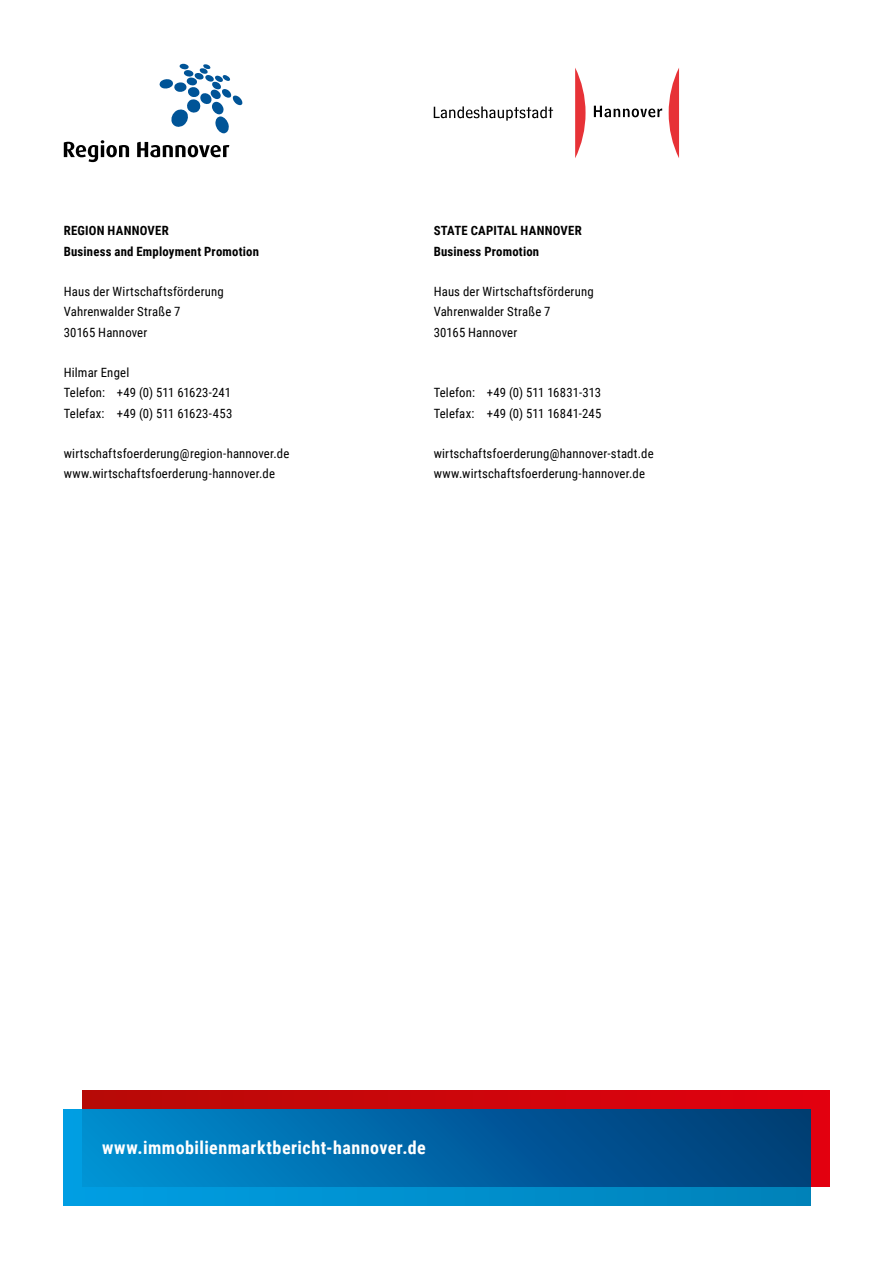
<style>
.page{position:relative;width:893px;height:1263px;background:#fff}
.page>*{position:absolute;margin:0;border:0;box-sizing:border-box;transform-origin:0 0}
.t1{font:700 18px "Roboto Condensed";letter-spacing:.025em;color:#fff}
.t2{font:12.75px/20.2px "Roboto Condensed";letter-spacing:.015em;color:#000}
.t3{font:700 12.75px/20.2px "Roboto Condensed";letter-spacing:.015em;color:#000}
</style>
<div class="page">
<svg style="left:669px;top:68px;width:10px;height:90px"></svg>
<svg style="left:575px;top:68px;width:10px;height:90px"></svg>
<svg style="left:594px;top:106px;width:68px;height:11px"></svg>
<svg style="left:434px;top:106px;width:119px;height:15px"></svg>
<svg style="left:64px;top:140px;width:65px;height:22px"></svg>
<svg style="left:137px;top:142px;width:92px;height:15px"></svg>
<svg style="left:159px;top:64px;width:84px;height:69px"></svg>
<svg style="left:83px;top:1091px;width:746px;height:95px;background:#c40912"></svg>
<svg style="left:64px;top:1110px;width:746px;height:95px;background:#008fce"></svg>
<div style="left:83px;top:1110px;width:727px;height:76px;background:linear-gradient(to right,#008ed2,#003975)"></div>
<p class="t3" style="left:64px;top:220px;width:197px">REGION HANNOVER<br>Business and Employment Promotion</p>
<p class="t2" style="left:64px;top:281px;width:162px">Haus der Wirtschaftsförderung<br>Vahrenwalder Straße 7<br>30165 Hannover</p>
<p class="t2" style="left:64px;top:362px;width:170px">Hilmar Engel<br>Telefon: +49 (0) 511 61623-241<br>Telefax: +49 (0) 511 61623-453</p>
<p class="t2" style="left:64px;top:443px;width:227px">wirtschaftsfoerderung@region-hannover.de www.wirtschaftsfoerderung-hannover.de</p>
<p class="t3" style="left:434px;top:220px;width:150px">STATE CAPITAL HANNOVER<br>Business Promotion</p>
<p class="t2" style="left:434px;top:281px;width:162px">Haus der Wirtschaftsförderung<br>Vahrenwalder Straße 7<br>30165 Hannover</p>
<p class="t2" style="left:434px;top:382px;width:169px">Telefon: +49 (0) 511 16831-313<br>Telefax: +49 (0) 511 16841-245</p>
<p class="t2" style="left:434px;top:443px;width:221px">wirtschaftsfoerderung@hannover-stadt.de www.wirtschaftsfoerderung-hannover.de</p>
<h1 class="t1" style="left:102px;top:1135px;width:325px">www.immobilienmarktbericht-hannover.de</h1>
</div>
